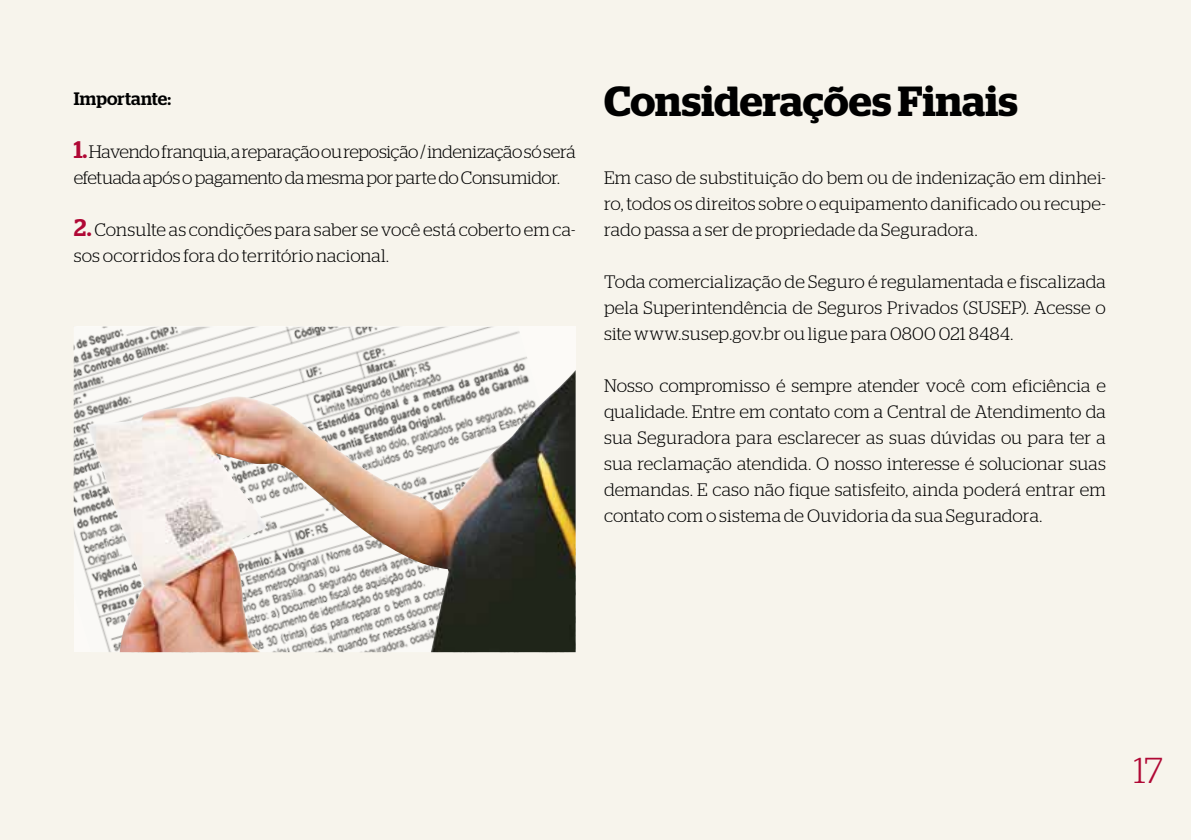
<style>
.page{position:relative;width:1191px;height:840px;background:#fff}
.page>*{position:absolute;margin:0;border:0;box-sizing:border-box;transform-origin:0 0}
.t1{font:600 42px "Stag";color:#000}
.t2{font:300 36px "Stag";color:#b00835}
.t3{font:300 18px/26px "Stag";color:#000;text-align:justify}
.t4{font:300 18px/26px "Stag";letter-spacing:-.02em;color:#000}
.t5{font:500 18px "Stag";letter-spacing:.01em;color:#000}
.s1{font-weight:500;font-size:24px;color:#b00835}
</style>
<div class="page">
<div style="left:0;top:0;width:1191px;height:839px;background:#f7f4ec"></div>
<img style="left:74px;top:326px;width:501px;height:325px">
<img style="left:87px;top:370px;width:488px;height:281px">
<p class="t5" style="left:74px;top:88px;width:99px">Importante:</p>
<p class="t4" style="left:74px;top:138px;width:503px"><span class="s1">1.</span> Havendo franquia, a reparação ou reposição / indenização só será efetuada após o pagamento da mesma por parte do Consumidor.</p>
<p class="t3" style="left:74px;top:216px;width:503px"><span class="s1">2.</span> Consulte as condições para saber se você está coberto em ca&shy;sos ocorridos fora do território nacional.</p>
<h1 class="t1" style="left:604px;top:77px;width:415px">Considerações Finais</h1>
<p class="t3" style="left:604px;top:164px;width:503px">Em caso de substituição do bem ou de indenização em dinhei&shy;ro, todos os direitos sobre o equipamento danificado ou recupe&shy;rado passa a ser de propriedade da Seguradora.</p>
<p class="t3" style="left:604px;top:268px;width:503px">Toda comercialização de Seguro é regulamentada e fiscalizada pela Superintendência de Seguros Privados (SUSEP). Acesse o site www.susep.gov.br ou ligue para 0800 021 8484.</p>
<p class="t3" style="left:604px;top:372px;width:503px">Nosso compromisso é sempre atender você com eficiência e qualidade. Entre em contato com a Central de Atendimento da sua Seguradora para esclarecer as suas dúvidas ou para ter a sua reclamação atendida. O nosso interesse é solucionar suas demandas. E caso não fique satisfeito, ainda poderá entrar em contato com o sistema de Ouvidoria da sua Seguradora.</p>
<h2 class="t2" style="left:1134px;top:749px;width:30px">17</h2>
</div>
